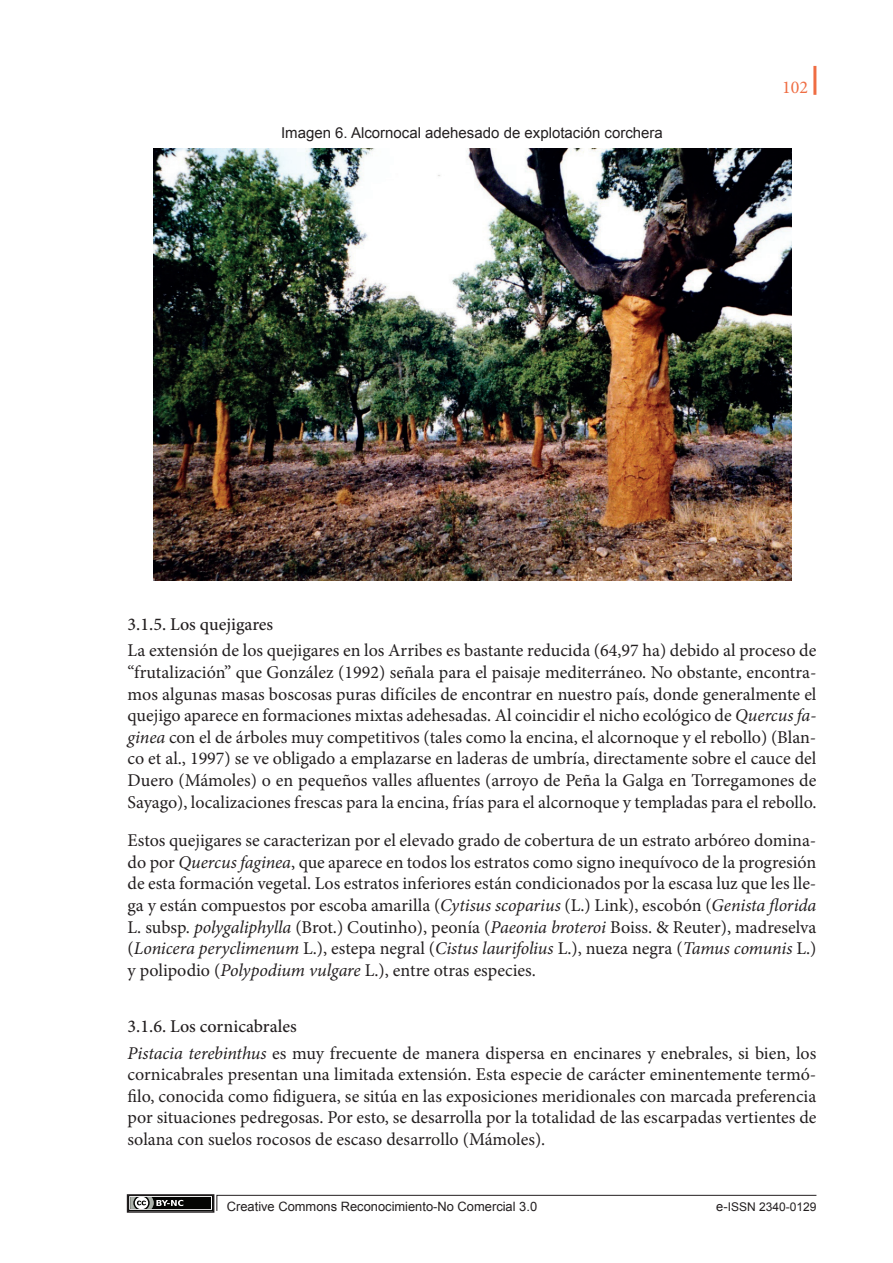
<style>
.page{position:relative;width:893px;height:1263px;background:#fff}
.page>*{position:absolute;margin:0;border:0;box-sizing:border-box;transform-origin:0 0}
.t1{font:18px/21.6px "Minion Pro";color:#231f20;text-align:justify}
.t2{font:500 18px "Minion Pro";color:#231f20}
.t3{font:18px "Minion Pro";color:#ef6d43}
.t4{font:15px "Arial";color:#231f20}
.t5{font:12.9px "Arial";color:#231f20}
.t6{font:12px "Arial";color:#231f20}
.s1{font-style:italic}
.s2{font-weight:500}
.s3{font-size:12.9px}
</style>
<div class="page">
<hr style="left:813px;top:66px;width:3px;height:29px;background:#ef6d43">
<div style="left:130px;top:1197px;width:81px;height:12px;background:#040503"></div>
<svg style="left:130px;top:1197px;width:53px;height:12px"></svg>
<div style="left:127px;top:1194px;width:87px;height:19px;border:2px solid #231f20"></div>
<svg style="left:216px;top:1194px;width:601px;height:17px"></svg>
<img style="left:153px;top:149px;width:638px;height:431px">
<p class="t4" style="left:281px;top:123px;width:383px">Imagen 6. Alcornocal adehesado de explotación corchera</p>
<p class="t3" style="left:782px;top:75px;width:27px">102</p>
<p class="t2" style="left:128px;top:612px;width:147px">3.1.5. Los quejigares</p>
<p class="t1" style="left:128px;top:640px;width:690px">La extensión de los quejigares en los Arribes es bastante reducida (64,97 ha) debido al proceso de “frutalización” que González (1992) señala para el paisaje mediterráneo. No obstante, encontra&shy;mos algunas masas boscosas puras difíciles de encontrar en nuestro país, donde generalmente el quejigo aparece en formaciones mixtas adehesadas. Al coincidir el nicho ecológico de <span class="s1">Quercus fa&shy;ginea</span> con el de árboles muy competitivos (tales como la encina, el alcornoque y el rebollo) (Blan&shy;co et al., 1997) se ve obligado a emplazarse en laderas de umbría, directamente sobre el cauce del Duero (Mámoles) o en pequeños valles afluentes (arroyo de Peña la Galga en Torregamones de Sayago), localizaciones frescas para la encina, frías para el alcornoque y templadas para el rebollo.</p>
<p class="t1" style="left:128px;top:830px;width:690px">Estos quejigares se caracterizan por el elevado grado de cobertura de un estrato arbóreo domina&shy;do por <span class="s1">Quercus faginea</span>, que aparece en todos los estratos como signo inequívoco de la progresión de esta formación vegetal. Los estratos inferiores están condicionados por la escasa luz que les lle&shy;ga y están compuestos por escoba amarilla (<span class="s1">Cytisus scoparius</span> (L.) Link), escobón (<span class="s1">Genista florida </span>L. subsp. <span class="s1">polygaliphylla</span> (Brot.) Coutinho), peonía (<span class="s1">Paeonia broteroi</span> Boiss. &amp; Reuter), madreselva (<span class="s1">Lonicera peryclimenum</span> L.), estepa negral (<span class="s1">Cistus laurifolius</span> L.), nueza negra (<span class="s1">Tamus comunis</span> L.) y polipodio (<span class="s1">Polypodium vulgare</span> L.), entre otras especies.</p>
<p class="t1" style="left:128px;top:1014px;width:690px;line-height:26.1px"><span class="s2">3.1.6. Los cornicabrales<br></span><span class="s1">Pistacia terebinthus</span> es muy frecuente de manera dispersa en encinares y enebrales, si bien, los</p>
<p class="t1" style="left:128px;top:1064px;width:690px">cornicabrales presentan una limitada extensión. Esta especie de carácter eminentemente termó&shy;filo, conocida como fidiguera, se sitúa en las exposiciones meridionales con marcada preferencia por situaciones pedregosas. Por esto, se desarrolla por la totalidad de las escarpadas vertientes de solana con suelos rocosos de escaso desarrollo (Mámoles).</p>
<p class="t5" style="left:227px;top:1198px;width:312px">Creative Commons Reconocimiento-No Comercial 3.0</p>
<p class="t6" style="left:716px;top:1199px;width:102px"><span class="s3">e-</span>ISSN 2340-0129</p>
</div>
